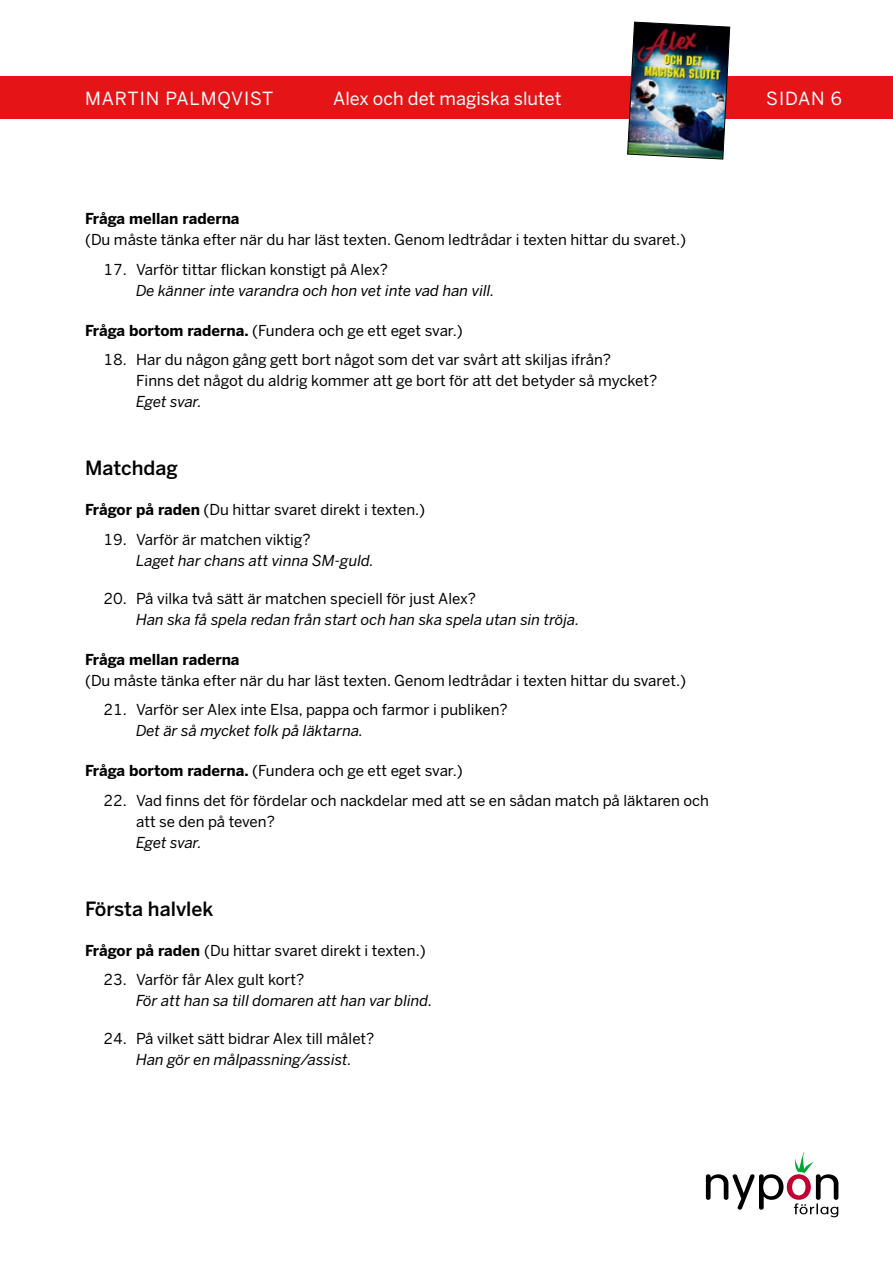
<style>
.page{position:relative;width:893px;height:1263px;background:#fff}
.page>*{position:absolute;margin:0;border:0;box-sizing:border-box;transform-origin:0 0}
.t1{font:500 19.5px "Benton Sans";color:#000}
.t2{font:18px "Benton Sans";color:#fff}
.t3{font:18px "Benton Sans";letter-spacing:.05em;color:#fff}
.t4{font:15px/21px "Benton Sans";color:#000}
.t5{font:italic 15px "Benton Sans";color:#000}
.t6{font:700 15px "Benton Sans";color:#000}
.s1{font-weight:700}
</style>
<div class="page">
<svg style="left:706px;top:1152px;width:132px;height:65px"></svg>
<div style="left:0;top:77px;width:893px;height:42px;background:#e41417"></div>
<img style="left:627px;top:21px;width:103px;height:139px">
<p class="t3" style="left:85px;top:87px;width:190px">MARTIN PALMQVIST</p>
<p class="t2" style="left:333px;top:87px;width:230px">Alex och det magiska slutet</p>
<p class="t2" style="left:766px;top:87px;width:77px">SIDAN 6</p>
<p class="t6" style="left:85px;top:210px;width:156px">Fråga mellan raderna</p>
<p class="t4" style="left:85px;top:230px;width:603px">(Du måste tänka efter när du har läst texten. Genom ledtrådar i texten hittar du svaret.)</p>
<p class="t4" style="left:103px;top:259px;width:286px">17. Varför tittar flickan konstigt på Alex?</p>
<p class="t5" style="left:136px;top:281px;width:360px">De känner inte varandra och hon vet inte vad han vill.</p>
<p class="t4" style="left:85px;top:320px;width:379px"><span class="s1">Fråga bortom raderna.</span> (Fundera och ge ett eget svar.)</p>
<p class="t4" style="left:136px;top:350px;width:523px;text-indent:-33px">18. Har du någon gång gett bort något som det var svårt att skiljas ifrån?<br>Finns det något du aldrig kommer att ge bort för att det betyder så mycket?</p>
<p class="t5" style="left:136px;top:393px;width:67px">Eget svar.</p>
<h1 class="t1" style="left:85px;top:456px;width:94px">Matchdag</h1>
<p class="t4" style="left:85px;top:499px;width:342px"><span class="s1">Frågor på raden</span> (Du hittar svaret direkt i texten.)</p>
<p class="t4" style="left:103px;top:529px;width:209px">19. Varför är matchen viktig?</p>
<p class="t5" style="left:136px;top:551px;width:239px">Laget har chans att vinna SM-guld.</p>
<p class="t4" style="left:103px;top:588px;width:374px">20. På vilka två sätt är matchen speciell för just Alex?</p>
<p class="t5" style="left:136px;top:610px;width:445px">Han ska få spela redan från start och han ska spela utan sin tröja.</p>
<p class="t6" style="left:85px;top:650px;width:156px">Fråga mellan raderna</p>
<p class="t4" style="left:85px;top:670px;width:603px">(Du måste tänka efter när du har läst texten. Genom ledtrådar i texten hittar du svaret.)</p>
<p class="t4" style="left:103px;top:699px;width:406px">21. Varför ser Alex inte Elsa, pappa och farmor i publiken?</p>
<p class="t5" style="left:136px;top:722px;width:229px">Det är så mycket folk på läktarna.</p>
<p class="t4" style="left:85px;top:760px;width:379px"><span class="s1">Fråga bortom raderna.</span> (Fundera och ge ett eget svar.)</p>
<p class="t4" style="left:136px;top:790px;width:575px;text-indent:-33px">22. Vad finns det för fördelar och nackdelar med att se en sådan match på läktaren och att se den på teven?</p>
<p class="t5" style="left:136px;top:833px;width:67px">Eget svar.</p>
<h1 class="t1" style="left:85px;top:896px;width:130px">Första halvlek</h1>
<p class="t4" style="left:85px;top:940px;width:342px"><span class="s1">Frågor på raden</span> (Du hittar svaret direkt i texten.)</p>
<p class="t4" style="left:103px;top:969px;width:203px">23. Varför får Alex gult kort?</p>
<p class="t5" style="left:136px;top:992px;width:298px">För att han sa till domaren att han var blind.</p>
<p class="t4" style="left:103px;top:1028px;width:273px">24. På vilket sätt bidrar Alex till målet?</p>
<p class="t5" style="left:136px;top:1051px;width:217px">Han gör en målpassning/assist.</p>
</div>
